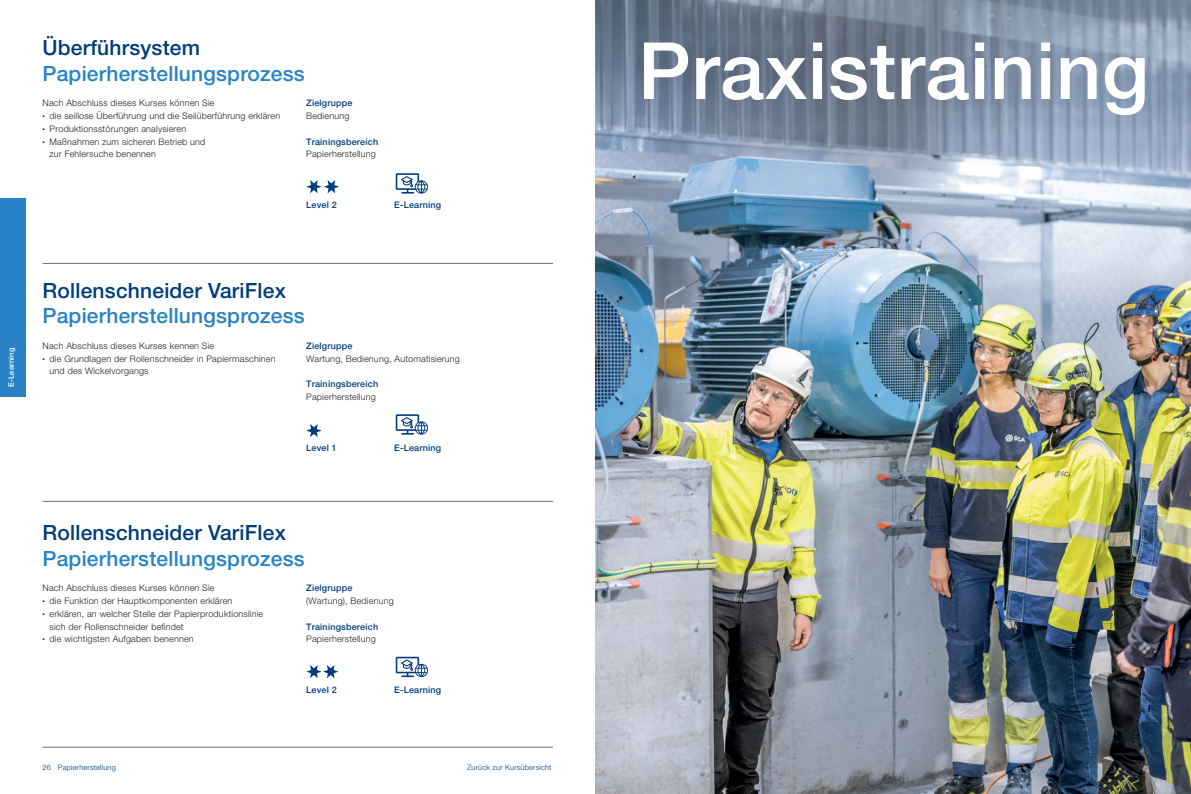
<style>
.page{position:relative;width:1191px;height:794px;background:#fff}
.page>*{position:absolute;margin:0;border:0;box-sizing:border-box;transform-origin:0 0}
.t1{font:500 79px "Helvetica Neue LT Pro";letter-spacing:.01em;color:#fff}
.t2{font:500 21px "Helvetica Neue LT Pro";letter-spacing:.01em;color:#2783c5}
.t3{font:500 21px "Helvetica Neue LT Pro";letter-spacing:.01em;color:#013c7b}
.t4{font:300 9px/12.8px "Helvetica Neue LT Pro";letter-spacing:.02em;color:#231f20}
.t5{font:500 9px "Helvetica Neue LT Pro";letter-spacing:.02em;color:#013c7b}
.t6{font:300 7.5px "Helvetica Neue LT Pro";letter-spacing:.02em;color:#013c7b}
.t7{font:500 7.5px "Helvetica Neue LT Pro";letter-spacing:.02em;color:#fff}
.s1{font-size:5px}
</style>
<div class="page">
<hr style="left:43px;top:263px;width:510px;height:1px;background:#6c6d70">
<hr style="left:43px;top:501px;width:510px;height:1px;background:#6c6d70">
<hr style="left:43px;top:747px;width:510px;height:1px;background:#6c6d70">
<div style="left:0;top:198px;width:26px;height:199px;background:#2783c5"></div>
<svg style="left:306px;top:180px;width:33px;height:13px"></svg>
<svg style="left:306px;top:424px;width:15px;height:13px"></svg>
<svg style="left:306px;top:665px;width:32px;height:13px"></svg>
<svg style="left:396px;top:173px;width:32px;height:21px"></svg>
<svg style="left:396px;top:414px;width:32px;height:20px"></svg>
<svg style="left:396px;top:657px;width:32px;height:20px"></svg>
<img style="left:595px;top:0;width:596px;height:794px">
<h2 class="t3" style="left:43px;top:35px;width:159px">Überführsystem</h2>
<h2 class="t2" style="left:43px;top:61px;width:264px">Papierherstellungsprozess</h2>
<p class="t4" style="left:43px;top:97px;width:174px">Nach Abschluss dieses Kurses können Sie</p>
<p class="t4" style="left:43px;top:109px;width:239px"><span class="s1">•</span> die seillose Überführung und die Seilüberführung erklären</p>
<p class="t4" style="left:43px;top:122px;width:145px"><span class="s1">•</span> Produktionsstörungen analysieren</p>
<p class="t4" style="left:50px;top:135px;width:157px;text-indent:-7px"><span class="s1">•</span> Maßnahmen zum sicheren Betrieb und zur Fehlersuche benennen</p>
<p class="t5" style="left:306px;top:98px;width:48px">Zielgruppe</p>
<p class="t4" style="left:306px;top:109px;width:45px">Bedienung</p>
<p class="t5" style="left:306px;top:136px;width:73px">Trainingsbereich</p>
<p class="t4" style="left:306px;top:148px;width:71px">Papierherstellung</p>
<p class="t5" style="left:306px;top:200px;width:32px">Level 2</p>
<p class="t5" style="left:394px;top:200px;width:48px">E-Learning</p>
<p class="t7" style="left:7px;top:387px;width:41px;rotate:-90deg">E-Learning</p>
<h2 class="t3" style="left:43px;top:278px;width:245px">Rollenschneider VariFlex</h2>
<h2 class="t2" style="left:43px;top:303px;width:264px">Papierherstellungsprozess</h2>
<p class="t4" style="left:43px;top:339px;width:173px">Nach Abschluss dieses Kurses kennen Sie</p>
<p class="t4" style="left:50px;top:352px;width:227px;text-indent:-7px"><span class="s1">•</span> die Grundlagen der Rollenschneider in Papiermaschinen und des Wickelvorgangs</p>
<p class="t5" style="left:306px;top:340px;width:48px">Zielgruppe</p>
<p class="t4" style="left:306px;top:352px;width:155px">Wartung, Bedienung, Automatisierung</p>
<p class="t5" style="left:306px;top:378px;width:73px">Trainingsbereich</p>
<p class="t4" style="left:306px;top:390px;width:71px">Papierherstellung</p>
<p class="t5" style="left:306px;top:442px;width:32px">Level 1</p>
<p class="t5" style="left:394px;top:442px;width:48px">E-Learning</p>
<h2 class="t3" style="left:43px;top:520px;width:245px">Rollenschneider VariFlex</h2>
<h2 class="t2" style="left:43px;top:545px;width:264px">Papierherstellungsprozess</h2>
<p class="t4" style="left:43px;top:581px;width:174px">Nach Abschluss dieses Kurses können Sie</p>
<p class="t4" style="left:43px;top:594px;width:191px"><span class="s1">•</span> die Funktion der Hauptkomponenten erklären</p>
<p class="t4" style="left:50px;top:607px;width:215px;text-indent:-7px"><span class="s1">•</span> erklären, an welcher Stelle der Papierproduktionslinie sich der Rollenschneider befindet</p>
<p class="t4" style="left:43px;top:632px;width:153px"><span class="s1">•</span> die wichtigsten Aufgaben benennen</p>
<p class="t5" style="left:306px;top:582px;width:48px">Zielgruppe</p>
<p class="t4" style="left:306px;top:594px;width:89px">(Wartung), Bedienung</p>
<p class="t5" style="left:306px;top:621px;width:73px">Trainingsbereich</p>
<p class="t4" style="left:306px;top:632px;width:71px">Papierherstellung</p>
<p class="t5" style="left:306px;top:684px;width:32px">Level 2</p>
<p class="t5" style="left:394px;top:684px;width:48px">E-Learning</p>
<p class="t6" style="left:43px;top:762px;width:75px">26 Papierherstellung</p>
<p class="t6" style="left:467px;top:762px;width:86px">Zurück zur Kursübersicht</p>
<h1 class="t1" style="left:638px;top:23px;width:512px">Praxistraining</h1>
</div>
